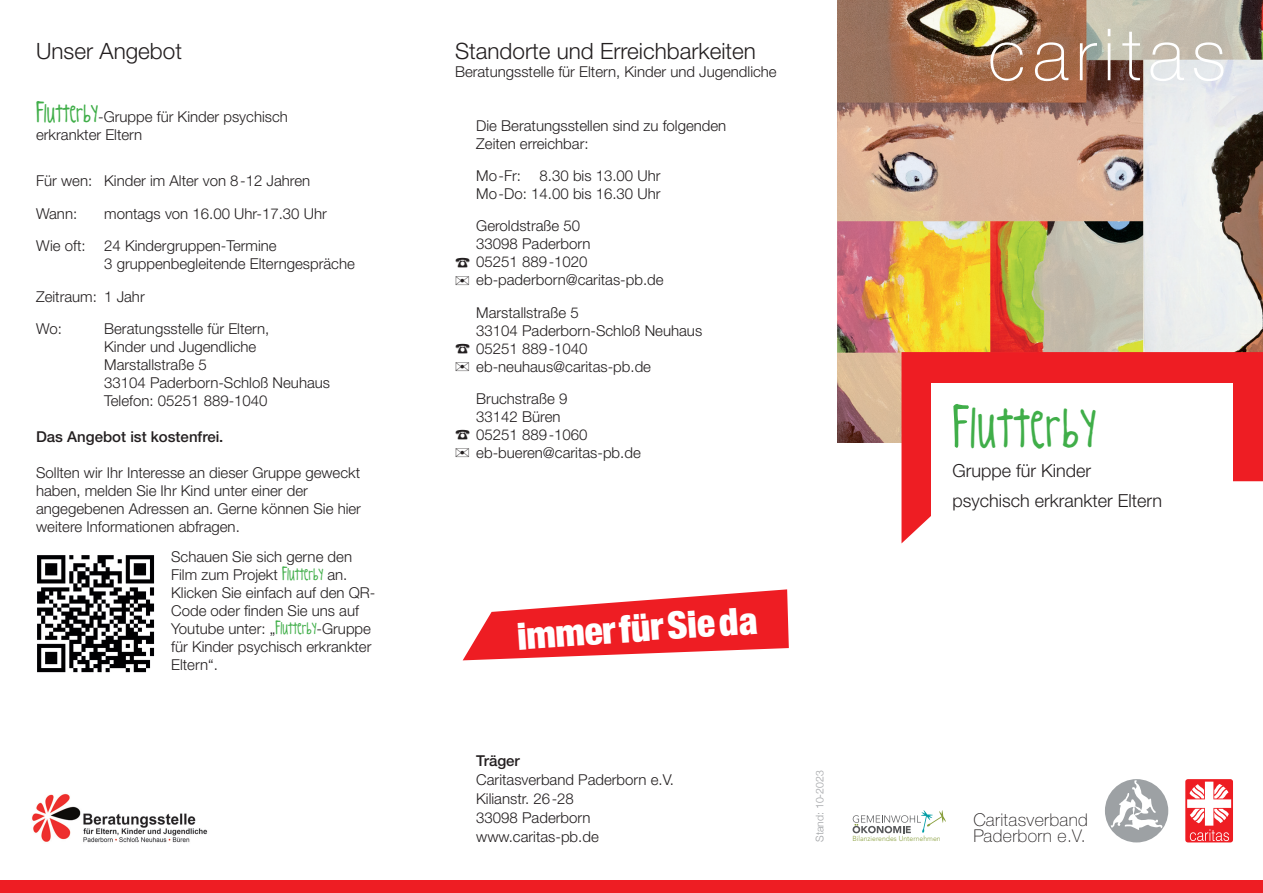
<style>
.page{position:relative;width:1263px;height:893px;background:#fff}
.page>*{position:absolute;margin:0;border:0;box-sizing:border-box;transform-origin:0 0}
.t1{font:100 72px "Helvetica Neue";letter-spacing:.1em;color:#fff}
.t2{font:49.5px "kingcoo LKC";letter-spacing:.02em;color:#40ae49}
.t3{font:900 condensed 37.5px "Helvetica Neue";color:#fff}
.t4{font:300 22.5px "Helvetica Neue LT Pro";color:#231f20}
.t5{font:300 18px/30px "Helvetica Neue LT Pro";color:#231f20}
.t6{font:100 17.55px "Helvetica Neue";letter-spacing:.02em;color:#231f20}
.t7{font:300 15px/18px "Helvetica Neue LT Pro";color:#231f20}
.t8{font:500 15px "Helvetica Neue LT Pro";color:#231f20}
.t9{font:300 10.5px "Helvetica Neue";color:#9d9fa2}
.t10{font:300 7.2px "Avenir";color:#889e3c;scale:.95 1}
.s1{font-family:"kingcoo LKC";font-weight:400;font-size:30px;color:#40ae49}
.s2{font-family:"kingcoo LKC";font-weight:400;font-size:22.5px;color:#40ae49}
.s3{font-family:"kingcoo LKC";font-weight:400;font-size:19.5px;color:#40ae49}
.s4{font-family:"kingcoo LKC";font-weight:400;color:#40ae49}
.s5{font-size:61.5px}
</style>
<div class="page">
<img style="left:838px;top:0;width:425px;height:442px">
<svg style="left:901px;top:352px;width:362px;height:191px;background:#ef363b"></svg>
<div style="left:931px;top:383px;width:302px;height:199px;background:#fff"></div>
<div style="left:0;top:880px;width:1263px;height:13px;background:#ee1d23"></div>
<img style="left:37px;top:555px;width:118px;height:118px">
<img style="left:32px;top:793px;width:176px;height:50px">
<svg style="left:1185px;top:779px;width:48px;height:63px"></svg>
<svg style="left:1105px;top:779px;width:63px;height:63px"></svg>
<svg style="left:852px;top:810px;width:94px;height:23px"></svg>
<svg style="left:463px;top:589px;width:326px;height:71px"></svg>
<h3 class="t4" style="left:36px;top:37px;width:147px">Unser Angebot</h3>
<p class="t7" style="left:36px;top:107px;width:253px"><span class="s1">F</span><span class="s2">LUTTERBY</span>-Gruppe für Kinder psychisch erkrankter Eltern</p>
<p class="t7" style="left:36px;top:165px;width:276px;line-height:32.4px">Für wen: Kinder im Alter von 8-12 Jahren<br>Wann:</p>
<p class="t7" style="left:36px;top:197px;width:292px;line-height:32.4px;text-indent:68px">montags von 16.00 Uhr-17.30 Uhr<br>Wie oft: 24 Kindergruppen-Termine</p>
<p class="t7" style="left:36px;top:247px;width:320px;line-height:32.4px;text-indent:68px">3 gruppenbegleitende Elterngespräche<br>Zeitraum: 1 Jahr<br>Wo:</p>
<p class="t7" style="left:104px;top:319px;width:227px">Beratungsstelle für Eltern,<br>Kinder und Jugendliche<br>Marstallstraße 5<br>33104 Paderborn-Schloß Neuhaus<br>Telefon: 05251 889-1040</p>
<p class="t8" style="left:36px;top:428px;width:189px">Das Angebot ist kostenfrei.</p>
<p class="t7" style="left:36px;top:463px;width:326px">Sollten wir Ihr Interesse an dieser Gruppe geweckt haben, melden Sie Ihr Kind unter einer der angegebenen Adressen an. Gerne können Sie hier weitere Informationen abfragen.</p>
<p class="t7" style="left:171px;top:547px;width:206px">Schauen Sie sich gerne den<br>Film zum Projekt <span class="s3">F</span><span class="s4">LUTTERBY</span> an.<br>Klicken Sie einfach auf den QR-<br>Code oder finden Sie uns auf<br>Youtube unter: „<span class="s3">F</span><span class="s4">LUTTERBY</span>-Gruppe für Kinder psychisch erkrankter<br>Eltern“.</p>
<h3 class="t4" style="left:455px;top:37px;width:302px">Standorte und Erreichbarkeiten</h3>
<p class="t7" style="left:455px;top:62px;width:323px">Beratungsstelle für Eltern, Kinder und Jugendliche</p>
<p class="t7" style="left:476px;top:116px;width:252px">Die Beratungsstellen sind zu folgenden<br>Zeiten erreichbar:</p>
<p class="t7" style="left:476px;top:166px;width:186px">Mo-Fr: 8.30 bis 13.00 Uhr<br>Mo-Do: 14.00 bis 16.30 Uhr</p>
<p class="t7" style="left:476px;top:217px;width:105px">Geroldstraße 50</p>
<p class="t7" style="left:476px;top:235px;width:116px">33098 Paderborn</p>
<p class="t7" style="left:455px;top:253px;width:134px">☎ 05251 889-1020</p>
<p class="t7" style="left:455px;top:271px;width:210px">✉ eb-paderborn@caritas-pb.de</p>
<p class="t7" style="left:476px;top:303px;width:104px">Marstallstraße 5</p>
<p class="t7" style="left:476px;top:321px;width:227px">33104 Paderborn-Schloß Neuhaus</p>
<p class="t7" style="left:455px;top:339px;width:134px">☎ 05251 889-1040</p>
<p class="t7" style="left:455px;top:357px;width:198px">✉ eb-neuhaus@caritas-pb.de</p>
<p class="t7" style="left:476px;top:390px;width:93px">Bruchstraße 9</p>
<p class="t7" style="left:476px;top:408px;width:86px">33142 Büren</p>
<p class="t7" style="left:455px;top:426px;width:134px">☎ 05251 889-1060</p>
<p class="t7" style="left:455px;top:444px;width:187px">✉ eb-bueren@caritas-pb.de</p>
<h3 class="t3" style="left:515px;top:606px;width:242px;rotate:-4deg">immerfürSieda</h3>
<h1 class="t1" style="left:988px;top:0;width:239px">caritas</h1>
<h2 class="t2" style="left:952px;top:405px;width:145px"><span class="s5">F</span>LUTTERBY</h2>
<p class="t5" style="left:952px;top:455px;width:211px">Gruppe für Kinder psychisch erkrankter Eltern</p>
<p class="t8" style="left:476px;top:752px;width:45px">Träger</p>
<p class="t7" style="left:476px;top:770px;width:199px;line-height:19px">Caritasverband Paderborn e.V.<br>Kilianstr. 26-28<br>33098 Paderborn www.caritas-pb.de</p>
<p class="t9" style="left:811px;top:842px;width:73px;rotate:-90deg">Stand: 10-2023</p>
<p class="t6" style="left:973px;top:806px;width:116px">Caritasverband</p>
<p class="t10" style="left:852px;top:834px;width:94px">Bilanzierendes Unternehmen</p>
<p class="t6" style="left:973px;top:822px;width:114px">Paderborn e.V.</p>
</div>
